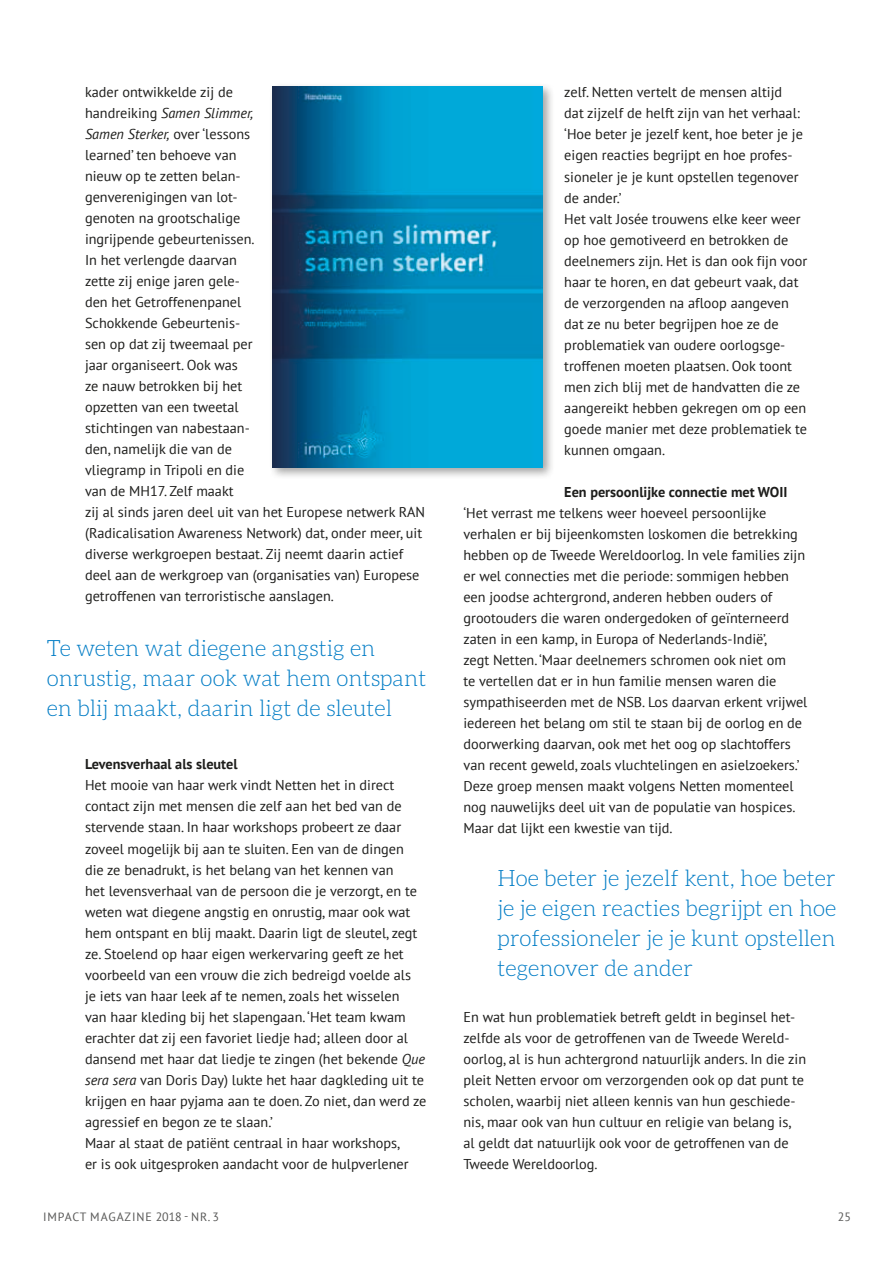
<style>
.page{position:relative;width:893px;height:1263px;background:#fff}
.page>*{position:absolute;margin:0;border:0;box-sizing:border-box;transform-origin:0 0}
.t1{font:300 22.5px/30px "Aleo";color:#007cc5;text-align:justify}
.t2{font:14.25px/21px "PT Sans";color:#1d1d1b}
.t3{font:700 14.25px "PT Sans";color:#1d1d1b}
.t4{font:12px "PT Sans";letter-spacing:.055em;color:#575756}
.s1{font-style:italic}
</style>
<div class="page">
<div style="left:269px;top:83px;width:286px;height:397px;background:#1d1d1b;opacity:.4"></div>
<img style="left:273px;top:87px;width:270px;height:381px">
<p class="t2" style="left:85px;top:81px;width:341px">kader ontwikkelde zij de<br>handreiking <span class="s1">Samen Slimmer,<br>Samen Sterker,</span> over ‘lessons<br>learned’ ten behoeve van<br>nieuw op te zetten belan-<br>genverenigingen van lot-<br>genoten na grootschalige<br>ingrijpende gebeurtenissen.<br>I n het verlengde daarvan<br>zette zij enige jaren gele-<br>den het Getroffenenpanel<br>Schokkende Gebeurtenis-<br>sen op dat zij tweemaal per<br>jaar organiseert. Ook was<br>ze nauw betrokken bij het<br>opzetten van een tweetal<br>stichtingen van nabestaan-<br>den, namelijk die van de<br>vliegramp in Tripoli en die<br>van de MH17. Zelf maakt<br>zij al sinds jaren deel uit van het Europese netwerk RAN (Radicalisation Awareness Network) dat, onder meer, uit diverse werkgroepen bestaat. Zij neemt daarin actief deel aan de werkgroep van (organisaties van) Europese getroffenen van terroristische aanslagen.</p>
<h1 class="t1" style="left:47px;top:633px;width:381px;text-align:left">Te weten wat diegene angstig en onrustig, maar ook wat hem ontspant en blij maakt, daarin ligt de sleutel</h1>
<p class="t3" style="left:85px;top:755px;width:154px">Levensverhaal als sleutel</p>
<p class="t2" style="left:85px;top:775px;width:343px">Het mooie van haar werk vindt Netten het in direct contact zijn met mensen die zelf aan het bed van de stervende staan. I n haar workshops probeert ze daar zoveel mogelijk bij aan te sluiten. Een van de dingen<br>die ze benadrukt, is het belang van het kennen van<br>het levensverhaal van de persoon die je verzorgt, en te weten wat diegene angstig en onrustig, maar ook wat hem ontspant en blij maakt. Daarin ligt de sleutel, zegt ze. Stoelend op haar eigen werkervaring geeft ze het voorbeeld van een vrouw die zich bedreigd voelde als<br>je iets van haar leek af te nemen, zoals het wisselen<br>van haar kleding bij het slapengaan. ‘Het team kwam erachter dat zij een favoriet liedje had; alleen door al dansend met haar dat liedje te zingen (het bekende <span class="s1">Que sera sera</span> van Doris Day) lukte het haar dagkleding uit te krijgen en haar pyjama aan te doen. Zo niet, dan werd ze agressief en begon ze te slaan.’<br>Maar al staat de patiënt centraal in haar workshops,<br>er is ook uitgesproken aandacht voor de hulpverlener</p>
<p class="t2" style="left:564px;top:82px;width:245px">zelf. Netten vertelt de mensen altijd<br>dat zijzelf de helft zijn van het verhaal: ‘Hoe beter je jezelf kent, hoe beter je je eigen reacties begrijpt en hoe profes&shy;sioneler je je kunt opstellen tegenover de ander.’<br>Het valt Josée trouwens elke keer weer op hoe gemotiveerd en betrokken de deelnemers zijn. Het is dan ook fijn voor haar te horen, en dat gebeurt vaak, dat de verzorgenden na afloop aangeven dat ze nu beter begrijpen hoe ze de problematiek van oudere oorlogsge&shy;troffenen moeten plaatsen. Ook toont men zich blij met de handvatten die ze aangereikt hebben gekregen om op een goede manier met deze problematiek te kunnen omgaan.</p>
<p class="t3" style="left:564px;top:482px;width:225px">Een persoonlijke connectie met WOII</p>
<p class="t2" style="left:463px;top:502px;width:345px">‘Het verrast me telkens weer hoeveel persoonlijke verhalen er bij bijeenkomsten loskomen die betrekking hebben op de Tweede Wereldoorlog. I n vele families zijn er wel connecties met die periode: sommigen hebben een joodse achtergrond, anderen hebben ouders of grootouders die waren ondergedoken of geïnterneerd zaten in een kamp, in Europa of Nederlands-I ndië’,<br>zegt Netten. ‘Maar deelnemers schromen ook niet om<br>te vertellen dat er in hun familie mensen waren die sympathiseerden met de NSB. Los daarvan erkent vrijwel iedereen het belang om stil te staan bij de oorlog en de doorwerking daarvan, ook met het oog op slachtoffers van recent geweld, zoals vluchtelingen en asielzoekers.’ Deze groep mensen maakt volgens Netten momenteel nog nauwelijks deel uit van de populatie van hospices.<br>Maar dat lijkt een kwestie van tijd.</p>
<h1 class="t1" style="left:497px;top:863px;width:340px">Hoe beter je jezelf kent, hoe beter je je eigen reacties begrijpt en hoe professioneler je je kunt opstellen tegenover de ander</h1>
<p class="t2" style="left:463px;top:1006px;width:344px">En wat hun problematiek betreft geldt in beginsel het&shy;zelfde als voor de getroffenen van de Tweede Wereld&shy;oorlog, al is hun achtergrond natuurlijk anders. I n die zin pleit Netten ervoor om verzorgenden ook op dat punt te scholen, waarbij niet alleen kennis van hun geschiede&shy;nis, maar ook van hun cultuur en religie van belang is, al geldt dat natuurlijk ook voor de getroffenen van de Tweede Wereldoorlog.</p>
<p class="t4" style="left:43px;top:1209px;width:178px">impact magazin e 2018 - NR.3</p>
<p class="t4" style="left:838px;top:1209px;width:15px">25</p>
</div>
